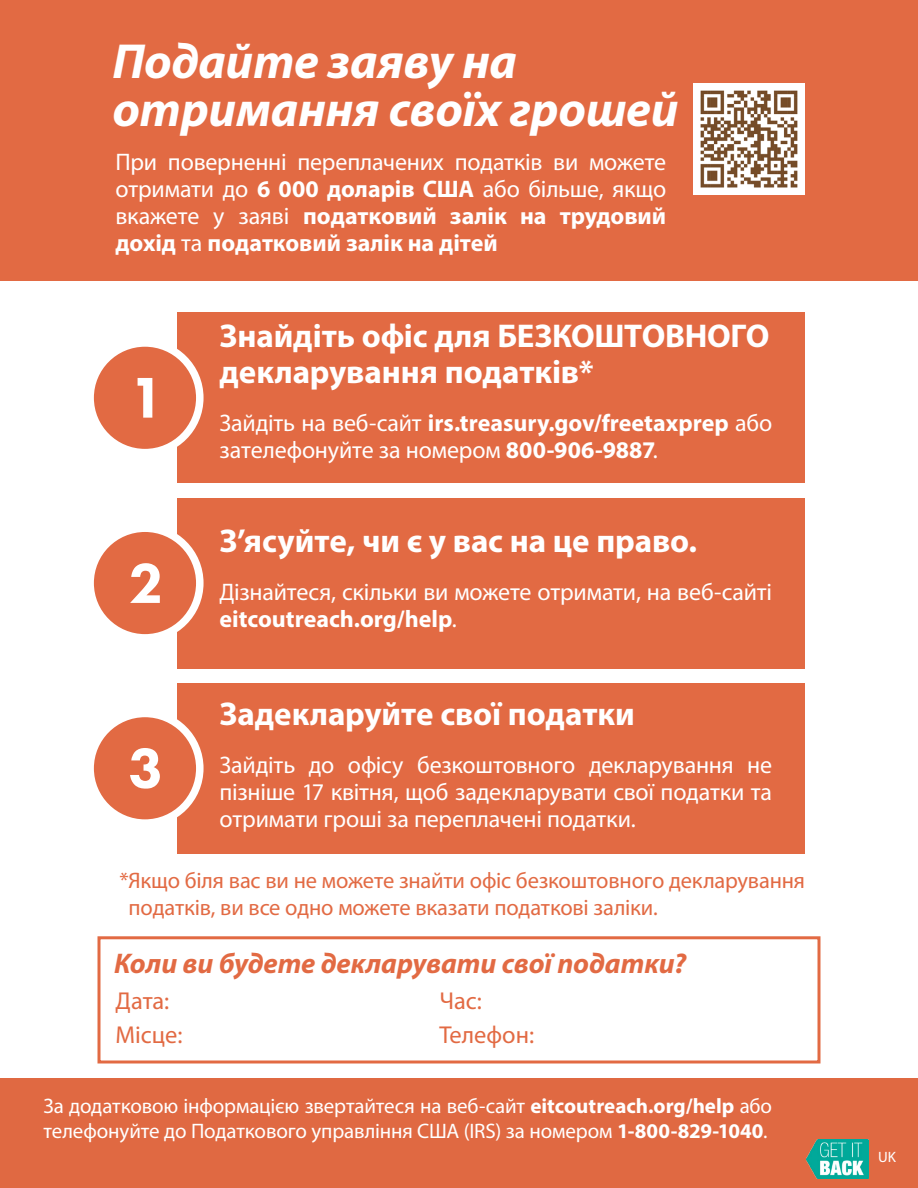
<style>
.page{position:relative;width:918px;height:1188px;background:#fff}
.page>*{position:absolute;margin:0;border:0;box-sizing:border-box;transform-origin:0 0}
._1_0_Header_47_A__E{font:italic 700 49.5px/48px "Myriad Pro";letter-spacing:-.005em;color:#fff}
._1_1_Header_26_29_1p{font:700 33px/36px "Myriad Pro";letter-spacing:-.005em;color:#fff}
._1_2_Header_19_A__E{font:italic 700 28.5px "Myriad Pro";letter-spacing:-.005em;color:#e26a43}
.t1{font:24.45px "Myriad Pro";color:#e26a43}
.Subheadline_16_18__E{font:24px/27px "Myriad Pro";letter-spacing:-.01em;color:#fff;text-align:justify}
._3_0_Footnote_16_A{font:22.5px/27px "Myriad Pro";letter-spacing:-.01em;color:#e26a43}
._2_0_Text_15_A{font:21px/25.2px "Myriad Pro";letter-spacing:-.01em;color:#fff}
._2_0_Text_15_A-2{font:15px "Myriad Pro";color:#fff}
.s1{font-weight:700}
</style>
<div class="page">
<div style="left:0;top:1078px;width:918px;height:110px;background:#e06942"></div>
<div style="left:0;top:0;width:918px;height:281px;background:#e26a43"></div>
<div style="left:98px;top:936px;width:722px;height:128px;border:3px solid #e26a43"></div>
<div style="left:177px;top:312px;width:628px;height:171px;background:#e26a43"></div>
<div style="left:90px;top:343px;width:110px;height:110px;background:#e26a43;border-radius:50%"></div>
<div style="left:86px;top:339px;width:118px;height:117px;border:8px solid #fff;border-radius:50%"></div>
<svg style="left:138px;top:378px;width:14px;height:40px"></svg>
<div style="left:177px;top:498px;width:628px;height:171px;background:#e26a43"></div>
<div style="left:90px;top:528px;width:110px;height:110px;background:#e26a43;border-radius:50%"></div>
<div style="left:86px;top:524px;width:118px;height:118px;border:8px solid #fff;border-radius:50%"></div>
<svg style="left:130px;top:563px;width:30px;height:40px"></svg>
<div style="left:177px;top:683px;width:628px;height:171px;background:#e26a43"></div>
<div style="left:90px;top:713px;width:110px;height:110px;background:#e26a43;border-radius:50%"></div>
<div style="left:86px;top:710px;width:118px;height:117px;border:8px solid #fff;border-radius:50%"></div>
<svg style="left:130px;top:748px;width:30px;height:41px"></svg>
<img style="left:806px;top:1139px;width:62px;height:39px">
<img style="left:693px;top:83px;width:112px;height:112px">
<p class="_1_0_Header_47_A__E" style="left:112px;top:35px;width:567px">Подайте заяву на отримання своїх грошей</p>
<p class="Subheadline_16_18__E" style="left:116px;top:148px;width:552px">При поверненні переплачених податків ви можете отримати до <span class="s1">6 000 доларів США</span> або більше, якщо вкажете у заяві <span class="s1">податковий залік на трудовий дохід</span> та <span class="s1">податковий залік на дітей</span></p>
<p class="_1_1_Header_26_29_1p" style="left:220px;top:317px;width:551px">Знайдіть офіс для БЕЗКОШТОВНОГО декларування податків*</p>
<p class="Subheadline_16_18__E" style="left:220px;top:409px;width:554px">Зайдіть на веб-сайт <span class="s1">irs.treasury.gov/freetaxprep</span> або зателефонуйте за номером <span class="s1">800-906-9887</span>.</p>
<p class="_1_1_Header_26_29_1p" style="left:220px;top:521px;width:479px">З’ясуйте, чи є у вас на це право.</p>
<p class="Subheadline_16_18__E" style="left:220px;top:578px;width:554px">Дізнайтеся, скільки ви можете отримати, на веб-сайті <span class="s1">eitcoutreach.org/help</span>.</p>
<p class="_1_1_Header_26_29_1p" style="left:220px;top:695px;width:417px">Задекларуйте свої податки</p>
<p class="Subheadline_16_18__E" style="left:220px;top:751px;width:554px">Зайдіть до офісу безкоштовного декларування не пізніше 17 квітня, щоб задекларувати свої податки та отримати гроші за переплачені податки.</p>
<p class="_3_0_Footnote_16_A" style="left:129px;top:867px;width:678px;text-indent:-9px">*Якщо біля вас ви не можете знайти офіс безкоштовного декларування податків, ви все одно можете вказати податкові заліки.</p>
<p class="_1_2_Header_19_A__E" style="left:114px;top:945px;width:574px">Коли ви будете декларувати свої податки?</p>
<p class="t1" style="left:116px;top:985px;width:55px">Дата:</p>
<p class="t1" style="left:439px;top:985px;width:44px">Час:</p>
<p class="t1" style="left:116px;top:1020px;width:69px">Місце:</p>
<p class="t1" style="left:439px;top:1020px;width:96px">Телефон:</p>
<p class="_2_0_Text_15_A" style="left:44px;top:1093px;width:730px">За додатковою інформацією звертайтеся на веб-сайт <span class="s1">eitcoutreach.org/help</span> або телефонуйте до Податкового управління США (IRS) за номером <span class="s1">1-800-829-1040</span>.</p>
<p class="_2_0_Text_15_A-2" style="left:878px;top:1148px;width:19px">UK</p>
</div>
